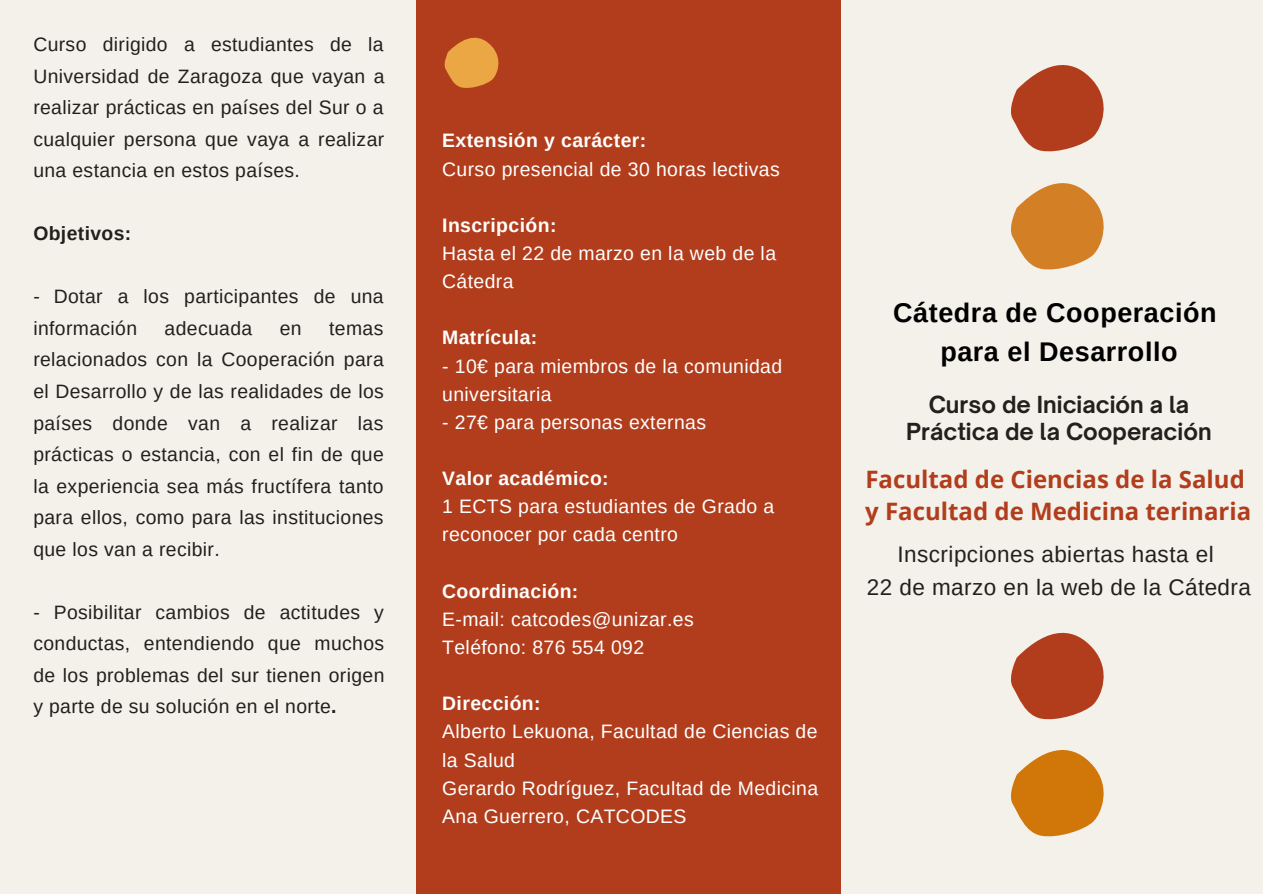
<style>
.page{position:relative;width:1263px;height:894px;background:#fff}
.page>*{position:absolute;margin:0;border:0;box-sizing:border-box;transform-origin:0 0}
.t1{font:700 27px "Arimo";letter-spacing:.02em;color:#000}
.t2{font:700 24px "Open Sans";color:#b23d1c}
.t3{font:22.5px "Arimo";letter-spacing:.02em;color:#231f1d}
.t4{font:700 22.5px/27px "Open Sauce One";color:#231f1d;text-align:center}
.t5{font:19.35px/31.5px "Arimo";letter-spacing:.02em;color:#231f1d;text-align:justify}
.t6{font:19.35px/28px "Arimo";letter-spacing:.02em;color:#fff}
.t7{font:700 19.35px "Arimo";letter-spacing:.02em;color:#fff}
.t8{font:700 19.35px "Arimo";letter-spacing:.02em;color:#231f1d}
.s1{font-weight:700}
</style>
<div class="page">
<div style="left:0;top:0;width:1263px;height:893px;background:#f3f1ea"></div>
<div style="left:416px;top:0;width:424px;height:893px;background:#b23d1c"></div>
<svg style="left:1011px;top:632px;width:93px;height:88px"></svg>
<svg style="left:1011px;top:750px;width:93px;height:87px"></svg>
<svg style="left:1011px;top:183px;width:93px;height:87px"></svg>
<svg style="left:1011px;top:65px;width:93px;height:87px"></svg>
<svg style="left:444px;top:37px;width:55px;height:51px"></svg>
<p class="t5" style="left:33px;top:29px;width:353px">Curso dirigido a estudiantes de la Universidad de Zaragoza que vayan a realizar prácticas en países del Sur o a cualquier persona que vaya a realizar una estancia en estos países.</p>
<p class="t8" style="left:33px;top:223px;width:100px">Objetivos:</p>
<p class="t5" style="left:33px;top:281px;width:352px">- Dotar a los participantes de una información</p>
<p class="t5" style="left:165px;top:312px;width:89px">adecuada</p>
<p class="t5" style="left:280px;top:312px;width:23px">en</p>
<p class="t5" style="left:33px;top:312px;width:352px;text-indent:296px">temas relacionados con la Cooperación para el Desarrollo y de las realidades de los países donde van a realizar las prácticas o estancia, con el fin de que la experiencia sea más fructífera tanto para ellos, como para las instituciones que los van a recibir.</p>
<p class="t5" style="left:33px;top:596px;width:353px">- Posibilitar cambios de actitudes y conductas, entendiendo que muchos de los problemas del sur tienen origen y parte de su solución en el norte<span class="s1">.</span></p>
<p class="t7" style="left:442px;top:130px;width:206px">Extensión y carácter:</p>
<p class="t6" style="left:442px;top:155px;width:339px">Curso presencial de 30 horas lectivas</p>
<p class="t7" style="left:442px;top:214px;width:116px">Inscripción:</p>
<p class="t6" style="left:442px;top:239px;width:335px">Hasta el 22 de marzo en la web de la<br>Cátedra</p>
<p class="t7" style="left:442px;top:327px;width:97px">Matrícula:</p>
<p class="t6" style="left:442px;top:352px;width:341px">- 10€ para miembros de la comunidad universitaria</p>
<p class="t6" style="left:442px;top:408px;width:265px">- 27€ para personas externas</p>
<p class="t7" style="left:442px;top:467px;width:168px">Valor académico:</p>
<p class="t6" style="left:442px;top:492px;width:334px">1 ECTS para estudiantes de Grado a reconocer por cada centro</p>
<p class="t7" style="left:442px;top:580px;width:138px">Coordinación:</p>
<p class="t6" style="left:442px;top:605px;width:253px">E-mail: catcodes@unizar.es</p>
<p class="t6" style="left:442px;top:633px;width:203px">Teléfono: 876 554 092</p>
<p class="t7" style="left:442px;top:692px;width:100px">Dirección:</p>
<p class="t6" style="left:442px;top:717px;width:377px">Alberto Lekuona, Facultad de Ciencias de la Salud</p>
<p class="t6" style="left:442px;top:773px;width:378px">Gerardo Rodríguez, Facultad de Medicina</p>
<p class="t6" style="left:442px;top:801px;width:246px">Ana Guerrero, CATCODES</p>
<p class="t1" style="left:893px;top:297px;width:325px">Cátedra de Cooperación</p>
<p class="t1" style="left:940px;top:336px;width:239px">para el Desarrollo</p>
<p class="t4" style="left:906px;top:390px;width:307px">Curso de Iniciación a la<br>Práctica de la Cooperación</p>
<p class="t2" style="left:865px;top:462px;width:381px">Facultad de Ciencias de la Salud</p>
<p class="t2" style="left:865px;top:494px;width:388px">y Facultad de Medicina terinaria</p>
<p class="t3" style="left:897px;top:541px;width:318px">Inscripciones abiertas hasta el</p>
<p class="t3" style="left:867px;top:574px;width:386px">22 de marzo en la web de la Cátedra</p>
</div>
